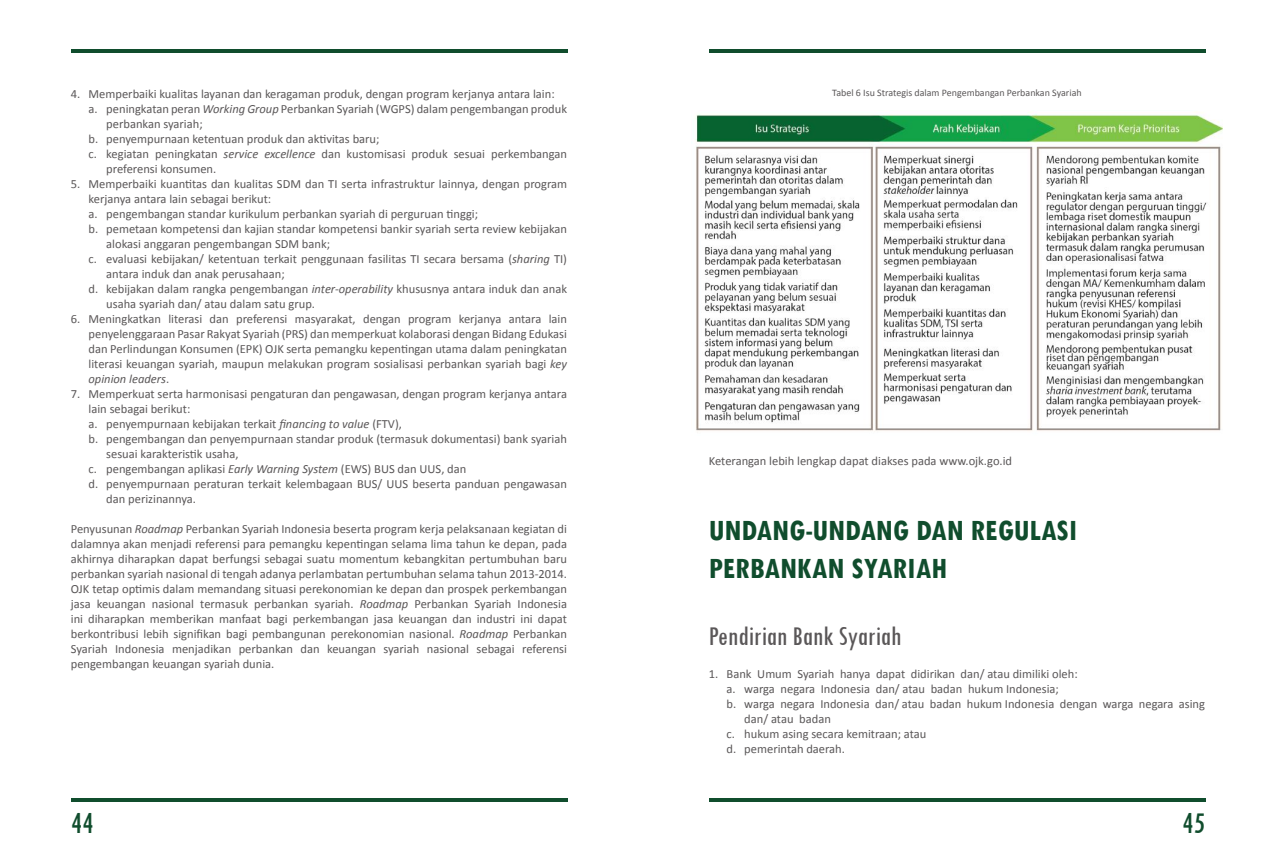
<style>
.page{position:relative;width:1276px;height:851px;background:#fff}
.page>*{position:absolute;margin:0;border:0;box-sizing:border-box;transform-origin:0 0}
.t1{font:700 condensed 31.25px/37.5px "Tw Cen";color:#104d2d}
.t2{font:condensed 31.25px "Tw Cen";color:#104d2d}
.t3{font:condensed 28.12px "Tw Cen";color:#5a5758}
.t4{font:12.5px/15px "Calibri";color:#5a5758;text-align:justify}
.t5{font:10px "Calibri";color:#5a5758}
.s1{font-style:italic}
</style>
<div class="page">
<hr style="left:71px;top:50px;width:496px;height:3px;background:#104d2d">
<svg style="left:71px;top:798px;width:496px;height:3px"></svg>
<hr style="left:709px;top:50px;width:496px;height:3px;background:#104d2d">
<svg style="left:709px;top:798px;width:496px;height:3px"></svg>
<img style="left:695px;top:112px;width:527px;height:319px">
<p class="t4" style="left:71px;top:87px;width:485px">4. Memperbaiki kualitas layanan dan keragaman produk, dengan program kerjanya antara lain:</p>
<p class="t4" style="left:89px;top:102px;width:480px">a. peningkatan peran <span class="s1">Working Group</span> Perbankan Syariah (WGPS) dalam pengembangan produk</p>
<p class="t4" style="left:106px;top:117px;width:98px">perbankan syariah;</p>
<p class="t4" style="left:89px;top:132px;width:292px">b. penyempurnaan ketentuan produk dan aktivitas baru;</p>
<p class="t4" style="left:89px;top:147px;width:480px">c. kegiatan peningkatan <span class="s1">service excellence</span> dan kustomisasi produk sesuai perkembangan</p>
<p class="t4" style="left:106px;top:162px;width:111px">preferensi konsumen.</p>
<p class="t4" style="left:71px;top:177px;width:498px">5. Memperbaiki kuantitas dan kualitas SDM dan TI serta infrastruktur lainnya, dengan program</p>
<p class="t4" style="left:89px;top:192px;width:184px">kerjanya antara lain sebagai berikut:</p>
<p class="t4" style="left:89px;top:207px;width:391px">a. pengembangan standar kurikulum perbankan syariah di perguruan tinggi;</p>
<p class="t4" style="left:89px;top:222px;width:480px">b. pemetaan kompetensi dan kajian standar kompetensi bankir syariah serta review kebijakan</p>
<p class="t4" style="left:106px;top:237px;width:225px">alokasi anggaran pengembangan SDM bank;</p>
<p class="t4" style="left:89px;top:252px;width:480px">c. evaluasi kebijakan/ ketentuan terkait penggunaan fasilitas TI secara bersama (<span class="s1">sharing</span> TI)</p>
<p class="t4" style="left:106px;top:267px;width:180px">antara induk dan anak perusahaan;</p>
<p class="t4" style="left:89px;top:282px;width:480px">d. kebijakan dalam rangka pengembangan <span class="s1">inter-operability</span> khususnya antara induk dan anak</p>
<p class="t4" style="left:106px;top:297px;width:210px">usaha syariah dan/ atau dalam satu grup.</p>
<p class="t4" style="left:89px;top:312px;width:480px;text-indent:-18px">6. Meningkatkan literasi dan preferensi masyarakat, dengan program kerjanya antara lain penyelenggaraan Pasar Rakyat Syariah (PRS) dan memperkuat kolaborasi dengan Bidang Edukasi dan Perlindungan Konsumen (EPK) OJK serta pemangku kepentingan utama dalam peningkatan literasi keuangan syariah, maupun melakukan program sosialisasi perbankan syariah bagi <span class="s1">key opinion leaders</span>.</p>
<p class="t4" style="left:71px;top:387px;width:498px">7. Memperkuat serta harmonisasi pengaturan dan pengawasan, dengan program kerjanya antara</p>
<p class="t4" style="left:89px;top:402px;width:103px">lain sebagai berikut:</p>
<p class="t4" style="left:89px;top:417px;width:315px">a. penyempurnaan kebijakan terkait <span class="s1">financing to value</span> (FTV),</p>
<p class="t4" style="left:89px;top:432px;width:480px">b. pengembangan dan penyempurnaan standar produk (termasuk dokumentasi) bank syariah</p>
<p class="t4" style="left:106px;top:447px;width:134px">sesuai karakteristik usaha,</p>
<p class="t4" style="left:89px;top:462px;width:379px">c. pengembangan aplikasi <span class="s1">Early Warning System</span> (EWS) BUS dan UUS, dan</p>
<p class="t4" style="left:89px;top:477px;width:480px">d. penyempurnaan peraturan terkait kelembagaan BUS/ UUS beserta panduan pengawasan</p>
<p class="t4" style="left:106px;top:492px;width:91px">dan perizinannya.</p>
<p class="t4" style="left:71px;top:522px;width:498px">Penyusunan <span class="s1">Roadmap</span> Perbankan Syariah Indonesia beserta program kerja pelaksanaan kegiatan di dalamnya akan menjadi referensi para pemangku kepentingan selama lima tahun ke depan, pada akhirnya diharapkan dapat berfungsi sebagai suatu momentum kebangkitan pertumbuhan baru perbankan syariah nasional di tengah adanya perlambatan pertumbuhan selama tahun 2013-2014.<br>OJK tetap optimis dalam memandang situasi perekonomian ke depan dan prospek perkembangan jasa keuangan nasional termasuk perbankan syariah. <span class="s1">Roadmap</span> Perbankan Syariah Indonesia ini diharapkan memberikan manfaat bagi perkembangan jasa keuangan dan industri ini dapat berkontribusi lebih signifikan bagi pembangunan perekonomian nasional. <span class="s1">Roadmap</span> Perbankan Syariah Indonesia menjadikan perbankan dan keuangan syariah nasional sebagai referensi pengembangan keuangan syariah dunia.</p>
<p class="t5" style="left:832px;top:89px;width:251px">Tabel 6 Isu Strategis dalam Pengembangan Perbankan Syariah</p>
<p class="t4" style="left:709px;top:454px;width:305px">Keterangan lebih lengkap dapat diakses pada www.ojk.go.id</p>
<h1 class="t1" style="left:709px;top:512px;width:370px">UNDANG-UNDANG DAN REGULASI<br>PERBANKAN SYARIAH</h1>
<h2 class="t3" style="left:709px;top:621px;width:194px">Pendirian Bank Syariah</h2>
<p class="t4" style="left:709px;top:667px;width:370px">1. Bank Umum Syariah hanya dapat didirikan dan/ atau dimiliki oleh:</p>
<p class="t4" style="left:726px;top:682px;width:334px">a. warga negara Indonesia dan/ atau badan hukum Indonesia;</p>
<p class="t4" style="left:726px;top:697px;width:480px">b. warga negara Indonesia dan/ atau badan hukum Indonesia dengan warga negara asing</p>
<p class="t4" style="left:744px;top:712px;width:88px">dan/ atau badan</p>
<p class="t4" style="left:726px;top:727px;width:201px">c. hukum asing secara kemitraan; atau</p>
<p class="t4" style="left:726px;top:742px;width:120px">d. pemerintah daerah.</p>
<h1 class="t2" style="left:71px;top:807px;width:24px">44</h1>
<h1 class="t2" style="left:1182px;top:807px;width:24px">45</h1>
</div>
